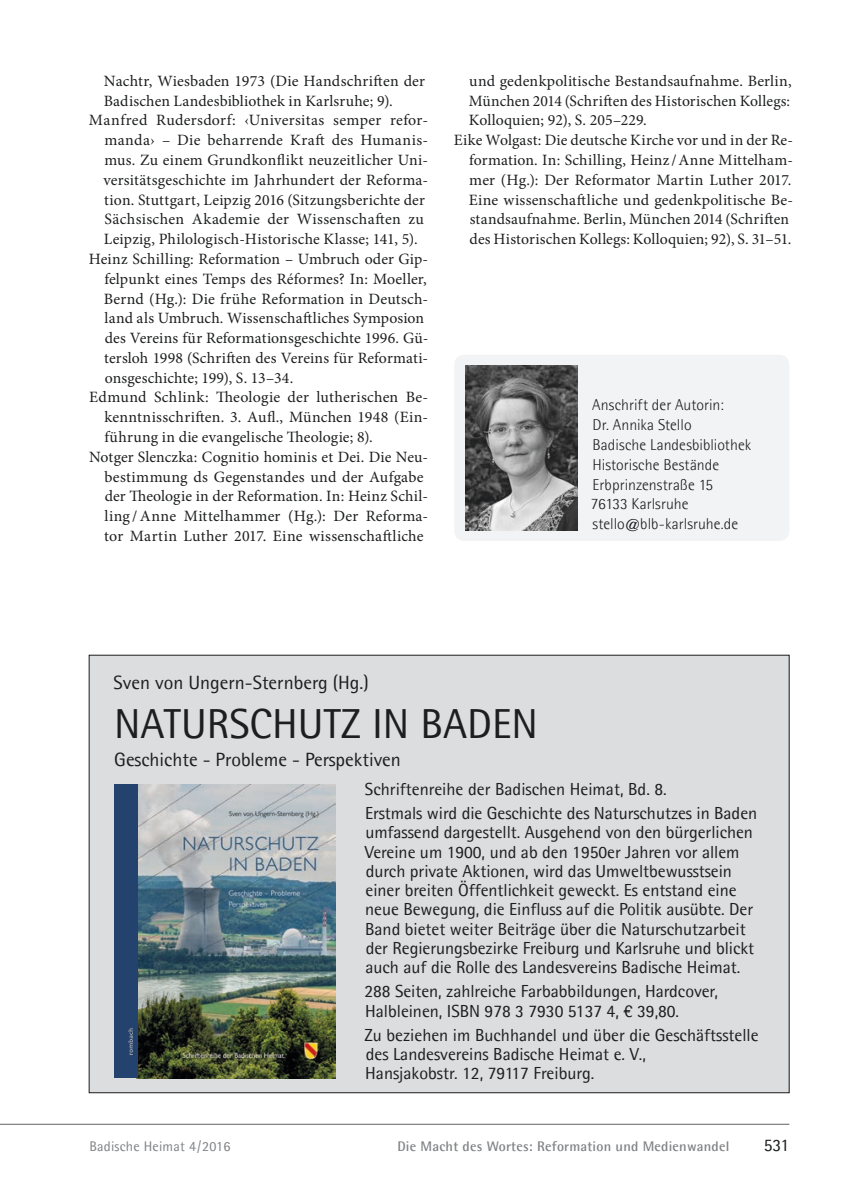
<style>
.page{position:relative;width:844px;height:1191px;background:#fff}
.page>*{position:absolute;margin:0;border:0;box-sizing:border-box;transform-origin:0 0}
.t1{font:42px "Agfa Rotis Semisans";color:#1d1e1f}
.t2{font:19.25px "Agfa Rotis Semisans";color:#1d1e1f}
.t3{font:17.5px/19.2px "Agfa Rotis Semisans";letter-spacing:-.005em;color:#1d1e1f}
.t4{font:15.75px "Minion Pro";letter-spacing:.01em;color:#1d1e1f}
.t5{font:300 15.75px/19.8px "Agfa Rotis Semisans";letter-spacing:.005em;color:#1d1e1f}
.t6{font:700 14px "Agfa Rotis Semisans";letter-spacing:.015em;color:#808285}
.t7{font:14px "Agfa Rotis Semisans";letter-spacing:.015em;color:#808285}
</style>
<div class="page">
<hr style="left:0;top:1124px;width:789px;height:1px;background:#636366">
<div style="left:454px;top:355px;width:335px;height:186px;background:#f2f3f4;border-radius:10px"></div>
<img style="left:465px;top:365px;width:112px;height:165px">
<div style="left:89px;top:655px;width:700px;height:437px;background:#dcdddf"></div>
<img style="left:138px;top:784px;width:197px;height:294px">
<div style="left:114px;top:784px;width:24px;height:294px;background:#24426e"></div>
<svg style="left:128px;top:1028px;width:5px;height:27px"></svg>
<p class="t4" style="left:104px;top:75px;width:322px">Nachtr, Wiesbaden 1973 (Die Handschriften der</p>
<p class="t4" style="left:104px;top:94px;width:290px">Badischen Landesbibliothek in Karlsruhe; 9).</p>
<p class="t4" style="left:89px;top:114px;width:340px">Manfred Rudersdorf: ‹Universitas semper refor-</p>
<p class="t4" style="left:104px;top:134px;width:325px">manda› – Die beharrende Kraft des Humanis-</p>
<p class="t4" style="left:104px;top:154px;width:325px">mus. Zu einem Grundkonflikt neuzeitlicher Uni-</p>
<p class="t4" style="left:103px;top:173px;width:326px">versitätsgeschichte im Jahrhundert der Reforma-</p>
<p class="t4" style="left:104px;top:193px;width:322px">tion. Stuttgart, Leipzig 2016 (Sitzungsberichte der</p>
<p class="t4" style="left:104px;top:213px;width:321px">Sächsischen Akademie der Wissenschaften zu</p>
<p class="t4" style="left:104px;top:233px;width:315px">Leipzig, Philologisch-Historische Klasse; 141, 5).</p>
<p class="t4" style="left:89px;top:253px;width:341px">Heinz Schilling: Reformation – Umbruch oder Gip-</p>
<p class="t4" style="left:104px;top:272px;width:324px">felpunkt eines Temps des Réformes? In: Moeller,</p>
<p class="t4" style="left:104px;top:292px;width:326px">Bernd (Hg.): Die frühe Reformation in Deutsch-</p>
<p class="t4" style="left:104px;top:312px;width:321px">land als Umbruch. Wissenschaftliches Symposion</p>
<p class="t4" style="left:105px;top:332px;width:325px">des Vereins für Reformationsgeschichte 1996. Gü-</p>
<p class="t4" style="left:104px;top:351px;width:325px">tersloh 1998 (Schriften des Vereins für Reformati-</p>
<p class="t4" style="left:105px;top:371px;width:190px">onsgeschichte; 199), S. 13–34.</p>
<p class="t4" style="left:89px;top:391px;width:340px">Edmund Schlink: Theologie der lutherischen Be-</p>
<p class="t4" style="left:104px;top:411px;width:325px">kenntnisschriften. 3. Aufl., München 1948 (Ein-</p>
<p class="t4" style="left:104px;top:431px;width:270px">führung in die evangelische Theologie; 8).</p>
<p class="t4" style="left:89px;top:450px;width:340px">Notger Slenczka: Cognitio hominis et Dei. Die Neu-</p>
<p class="t4" style="left:105px;top:470px;width:320px">bestimmung ds Gegenstandes und der Aufgabe</p>
<p class="t4" style="left:105px;top:490px;width:325px">der Theologie in der Reformation. In: Heinz Schil-</p>
<p class="t4" style="left:104px;top:510px;width:325px">ling / Anne Mittelhammer (Hg.): Der Reforma-</p>
<p class="t4" style="left:104px;top:529px;width:321px">tor Martin Luther 2017. Eine wissenschaftliche</p>
<p class="t4" style="left:469px;top:75px;width:324px">und gedenkpolitische Bestandsaufnahme. Berlin,</p>
<p class="t4" style="left:468px;top:94px;width:323px">München 2014 (Schriften des Historischen Kollegs:</p>
<p class="t4" style="left:468px;top:114px;width:179px">Kolloquien; 92), S. 205–229.</p>
<p class="t4" style="left:454px;top:134px;width:340px">Eike Wolgast: Die deutsche Kirche vor und in der Re-</p>
<p class="t4" style="left:469px;top:154px;width:325px">formation. In: Schilling, Heinz / Anne Mittelham-</p>
<p class="t4" style="left:469px;top:173px;width:324px">mer (Hg.): Der Reformator Martin Luther 2017.</p>
<p class="t4" style="left:468px;top:193px;width:325px">Eine wissenschaftliche und gedenkpolitische Be-</p>
<p class="t4" style="left:469px;top:213px;width:321px">standsaufnahme. Berlin, München 2014 (Schriften</p>
<p class="t4" style="left:469px;top:233px;width:323px">des Historischen Kollegs: Kolloquien; 92), S. 31–51.</p>
<p class="t5" style="left:590px;top:395px;width:162px">Anschrift der Autorin:<br>Dr. Annika Stello<br>Badische Landesbibliothek<br>Historische Bestände<br>Erbprinzenstraße 15<br>76133 Karlsruhe stello@blb-karlsruhe.de</p>
<p class="t2" style="left:114px;top:670px;width:257px">Sven von Ungern-Sternberg (Hg.)</p>
<p class="t1" style="left:114px;top:698px;width:425px">NATURSCHUTZ IN BADEN</p>
<p class="t2" style="left:114px;top:747px;width:288px">Geschichte - Probleme - Perspektiven</p>
<p class="t3" style="left:365px;top:776px;width:394px;line-height:24.2px">Schriftenreihe der Badischen Heimat, Bd. 8.<br>Erstmals wird die Geschichte des Naturschutzes in Baden</p>
<p class="t3" style="left:364px;top:822px;width:391px">umfassend dargestellt. Ausgehend von den bürgerlichen Vereine um 1900, und ab den 1950er Jahren vor allem durch private Aktionen, wird das Umweltbewusstsein einer breiten Öffentlichkeit geweckt. Es entstand eine neue Bewegung, die Einfluss auf die Politik ausübte. Der Band bietet weiter Beiträge über die Naturschutzarbeit der Regierungsbezirke Freiburg und Karlsruhe und blickt auch auf die Rolle des Landesvereins Badische Heimat.</p>
<p class="t3" style="left:364px;top:981px;width:355px">288 Seiten, zahlreiche Farbabbildungen, Hardcover,<br>Halbleinen, ISBN 978 3 7930 5137 4, € 39,80.</p>
<p class="t3" style="left:364px;top:1025px;width:396px">Zu beziehen im Buchhandel und über die Geschäftsstelle des Landesvereins Badische Heimat e. V.,<br>Hansjakobstr. 12, 79117 Freiburg.</p>
<p class="t7" style="left:89px;top:1137px;width:142px">Badische Heimat 4 / 2016</p>
<p class="t6" style="left:397px;top:1137px;width:333px">Die Macht des Wortes: Reformation und Medienwandel</p>
<p class="t3" style="left:763px;top:1135px;width:27px">531</p>
</div>
